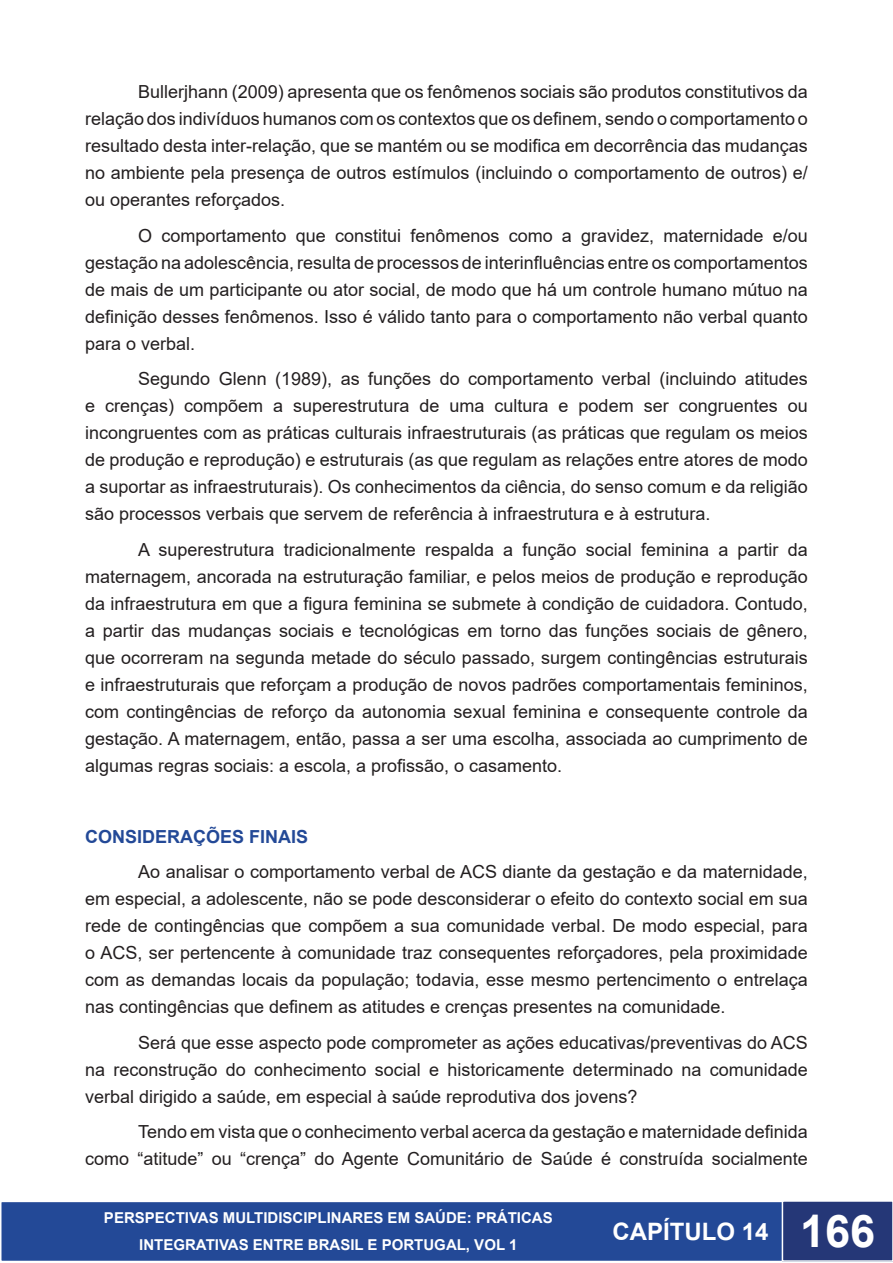
<style>
.page{position:relative;width:893px;height:1263px;background:#fff}
.page>*{position:absolute;margin:0;border:0;box-sizing:border-box;transform-origin:0 0}
.t1{font:700 24px "Arial";color:#fff}
.Default{font:18px/27px "Arial";color:#231f20;text-align:justify}
.Default-2{font:700 18px "Arial";color:#234997}
.t2{font:700 15px/27px "Arial";color:#fff;text-align:center}
.s1{font-size:45px}
</style>
<div class="page">
<div style="left:1px;top:1201px;width:782px;height:60px;background:#234997"></div>
<div style="left:0;top:1201px;width:784px;height:61px;border:2px solid #fff"></div>
<div style="left:782px;top:1201px;width:111px;height:60px;background:#253777"></div>
<div style="left:782px;top:1200px;width:111px;height:62px;border:2px solid #fff"></div>
<p class="Default" style="left:85px;top:78px;width:724px;text-indent:53px">Bullerjhann (2009) apresenta que os fenômenos sociais são produtos constitutivos da relação dos indivíduos humanos com os contextos que os definem, sendo o comportamento o resultado desta inter-relação, que se mantém ou se modifica em decorrência das mudanças no ambiente pela presença de outros estímulos (incluindo o comportamento de outros) e/ ou operantes reforçados.</p>
<p class="Default" style="left:85px;top:222px;width:724px;text-indent:53px">O comportamento que constitui fenômenos como a gravidez, maternidade e/ou gestação na adolescência, resulta de processos de interinfluências entre os comportamentos de mais de um participante ou ator social, de modo que há um controle humano mútuo na definição desses fenômenos. Isso é válido tanto para o comportamento não verbal quanto para o verbal.</p>
<p class="Default" style="left:85px;top:365px;width:724px;text-indent:53px">Segundo Glenn (1989), as funções do comportamento verbal (incluindo atitudes e crenças) compõem a superestrutura de uma cultura e podem ser congruentes ou incongruentes com as práticas culturais infraestruturais (as práticas que regulam os meios de produção e reprodução) e estruturais (as que regulam as relações entre atores de modo a suportar as infraestruturais). Os conhecimentos da ciência, do senso comum e da religião são processos verbais que servem de referência à infraestrutura e à estrutura.</p>
<p class="Default" style="left:85px;top:536px;width:724px;text-indent:53px">A superestrutura tradicionalmente respalda a função social feminina a partir da maternagem, ancorada na estruturação familiar, e pelos meios de produção e reprodução da infraestrutura em que a figura feminina se submete à condição de cuidadora. Contudo, a partir das mudanças sociais e tecnológicas em torno das funções sociais de gênero, que ocorreram na segunda metade do século passado, surgem contingências estruturais e infraestruturais que reforçam a produção de novos padrões comportamentais femininos, com contingências de reforço da autonomia sexual feminina e consequente controle da gestação. A maternagem, então, passa a ser uma escolha, associada ao cumprimento de algumas regras sociais: a escola, a profissão, o casamento.</p>
<p class="Default-2" style="left:85px;top:824px;width:225px">CONSIDERAÇÕES FINAIS</p>
<p class="Default" style="left:85px;top:858px;width:724px;text-indent:53px">Ao analisar o comportamento verbal de ACS diante da gestação e da maternidade, em especial, a adolescente, não se pode desconsiderar o efeito do contexto social em sua rede de contingências que compõem a sua comunidade verbal. De modo especial, para o ACS, ser pertencente à comunidade traz consequentes reforçadores, pela proximidade com as demandas locais da população; todavia, esse mesmo pertencimento o entrelaça nas contingências que definem as atitudes e crenças presentes na comunidade.</p>
<p class="Default" style="left:85px;top:1029px;width:724px;text-indent:53px">Será que esse aspecto pode comprometer as ações educativas/preventivas do ACS na reconstrução do conhecimento social e historicamente determinado na comunidade verbal dirigido a saúde, em especial à saúde reprodutiva dos jovens?</p>
<p class="Default" style="left:85px;top:1118px;width:724px;text-align:right">Tendo em vista que o conhecimento verbal acerca da gestação e maternidade definida<br>como “atitude” ou “crença” do Agente Comunitário de Saúde é construída socialmente</p>
<p class="t2" style="left:104px;top:1205px;width:450px">PERSPECTIVAS MULTIDISCIPLINARES EM SAÚDE: PRÁTICAS<br>INTEGRATIVAS ENTRE BRASIL E PORTUGAL, VOL 1</p>
<h1 class="t1" style="left:612px;top:1215px;width:264px">CAPÍTULO 14 <span class="s1">166</span></h1>
</div>
